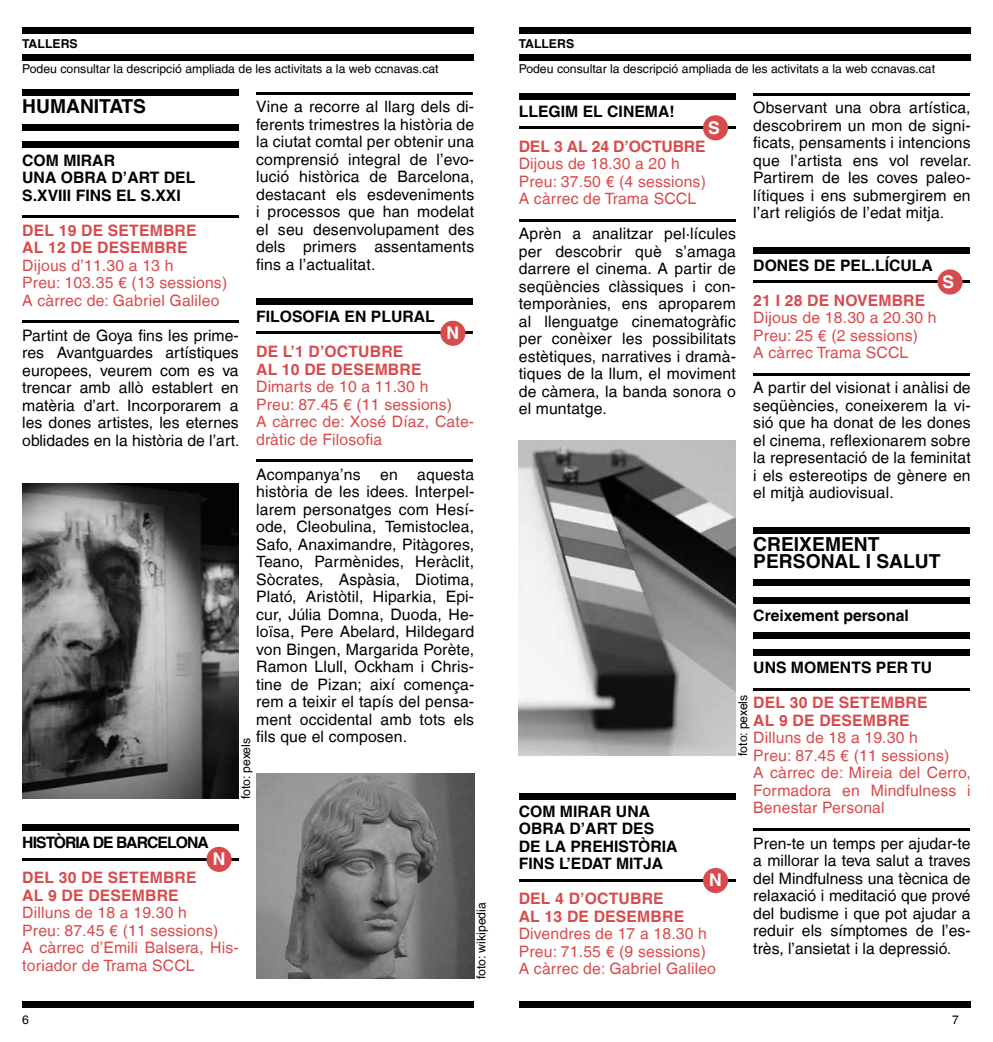
<style>
.page{position:relative;width:993px;height:1042px;background:#fff}
.page>*{position:absolute;margin:0;border:0;box-sizing:border-box;transform-origin:0 0}
.t1{font:700 19.25px/17.5px "Helvetica LT";color:#000}
.t2{font:700 17.5px "Helvetica LT";color:#fff}
.t3{font:15.75px/17.5px "Helvetica LT";letter-spacing:.01em;color:#000;text-align:justify}
.t4{font:15.75px/17.5px "Helvetica LT";letter-spacing:.01em;color:#d84b4d}
.t5{font:700 15.75px/17.5px "Helvetica LT";color:#000}
.t6{font:700 15.75px/17.5px "Helvetica LT";letter-spacing:.01em;color:#d84b4d}
.t7{font:700 15.75px "Helvetica LT";letter-spacing:-.06em;color:#000}
.t8{font:700 15.75px "Helvetica LT";letter-spacing:-.01em;color:#d84b4d}
.t9{font:12.25px "Helvetica LT";color:#000}
.t10{font:700 12.25px "Helvetica LT";color:#000}
</style>
<div class="page">
<div style="left:22px;top:1001px;width:452px;height:7px;background:#000"></div>
<div style="left:518px;top:1001px;width:452px;height:7px;background:#000"></div>
<div style="left:22px;top:27px;width:452px;height:6px;background:#000"></div>
<div style="left:22px;top:54px;width:452px;height:6px;background:#000"></div>
<div style="left:518px;top:27px;width:452px;height:6px;background:#000"></div>
<div style="left:518px;top:54px;width:452px;height:6px;background:#000"></div>
<div style="left:22px;top:89px;width:217px;height:7px;background:#000"></div>
<div style="left:22px;top:124px;width:217px;height:7px;background:#000"></div>
<div style="left:22px;top:142px;width:217px;height:6px;background:#000"></div>
<hr style="left:22px;top:215px;width:217px;height:3px;background:#000">
<hr style="left:22px;top:320px;width:217px;height:3px;background:#000">
<div style="left:22px;top:824px;width:217px;height:7px;background:#000"></div>
<hr style="left:22px;top:858px;width:217px;height:2px;background:#000">
<div style="left:206px;top:847px;width:25px;height:25px;background:#d84b4d;border-radius:50%"></div>
<hr style="left:256px;top:92px;width:216px;height:3px;background:#000">
<div style="left:256px;top:298px;width:216px;height:7px;background:#000"></div>
<hr style="left:256px;top:332px;width:216px;height:2px;background:#000">
<div style="left:440px;top:321px;width:25px;height:25px;background:#d84b4d;border-radius:50%"></div>
<hr style="left:256px;top:459px;width:216px;height:3px;background:#000">
<div style="left:518px;top:93px;width:217px;height:6px;background:#000"></div>
<hr style="left:518px;top:126px;width:217px;height:3px;background:#000">
<div style="left:702px;top:115px;width:25px;height:25px;background:#d84b4d;border-radius:50%"></div>
<hr style="left:518px;top:219px;width:217px;height:3px;background:#000">
<div style="left:518px;top:793px;width:217px;height:6px;background:#000"></div>
<hr style="left:518px;top:879px;width:217px;height:2px;background:#000">
<div style="left:702px;top:868px;width:25px;height:25px;background:#d84b4d;border-radius:50%"></div>
<hr style="left:753px;top:93px;width:216px;height:3px;background:#000">
<div style="left:753px;top:247px;width:216px;height:6px;background:#000"></div>
<hr style="left:753px;top:280px;width:216px;height:3px;background:#000">
<div style="left:937px;top:269px;width:25px;height:25px;background:#d84b4d;border-radius:50%"></div>
<hr style="left:753px;top:373px;width:216px;height:3px;background:#000">
<div style="left:753px;top:527px;width:216px;height:6px;background:#000"></div>
<div style="left:753px;top:580px;width:216px;height:6px;background:#000"></div>
<div style="left:753px;top:597px;width:216px;height:6px;background:#000"></div>
<div style="left:753px;top:632px;width:216px;height:6px;background:#000"></div>
<div style="left:753px;top:650px;width:216px;height:6px;background:#000"></div>
<hr style="left:753px;top:688px;width:216px;height:3px;background:#000">
<hr style="left:753px;top:828px;width:216px;height:3px;background:#000">
<img style="left:22px;top:484px;width:217px;height:315px">
<img style="left:256px;top:773px;width:218px;height:205px">
<img style="left:518px;top:440px;width:217px;height:315px">
<p class="t10" style="left:22px;top:36px;width:57px">TALLERS</p>
<p class="t10" style="left:518px;top:36px;width:57px">TALLERS</p>
<p class="t9" style="left:22px;top:62px;width:418px">Podeu consultar la descripció ampliada de les activitats a la web ccnavas.cat</p>
<p class="t9" style="left:518px;top:62px;width:418px">Podeu consultar la descripció ampliada de les activitats a la web ccnavas.cat</p>
<p class="t1" style="left:22px;top:97px;width:125px">HUMANITATS</p>
<p class="t3" style="left:256px;top:98px;width:219px">Vine a recorre al llarg dels di&shy;ferents trimestres la història de la ciutat comtal per obtenir una comprensió integral de l’evo&shy;lució històrica de Barcelona, destacant els esdeveniments i processos que han modelat el seu desenvolupament des dels primers assentaments fins a l’actualitat.</p>
<p class="t5" style="left:22px;top:151px;width:174px">COM MIRAR<br>UNA OBRA D’ART DEL<br>S.XVIII FINS EL S.XXI</p>
<p class="t6" style="left:22px;top:221px;width:176px">DEL 19 DE SETEMBRE<br>AL 12 DE DESEMBRE</p>
<p class="t4" style="left:22px;top:256px;width:206px">Dijous d’11.30 a 13 h<br>Preu: 103.35 € (13 sessions)<br>A càrrec de: Gabriel Galileo</p>
<p class="t3" style="left:22px;top:326px;width:219px">Partint de Goya fins les prime&shy;res Avantguardes artístiques europees, veurem com es va trencar amb allò establert en matèria d’art. Incorporarem a les dones artistes, les eternes oblidades en la història de l’art.</p>
<p class="t5" style="left:256px;top:308px;width:180px">FILOSOFIA EN PLURAL</p>
<p class="t2" style="left:446px;top:322px;width:14px">N</p>
<p class="t6" style="left:256px;top:343px;width:167px">DE L’1 D’OCTUBRE<br>AL 10 DE DESEMBRE</p>
<p class="t4" style="left:256px;top:378px;width:219px">Dimarts de 10 a 11.30 h<br>Preu: 87.45 € (11 sessions)<br>A càrrec de: Xosé Díaz, Cate&shy;dràtic de Filosofia</p>
<p class="t3" style="left:256px;top:465px;width:219px">Acompanya’ns en aquesta història de les idees. Interpel· larem personatges com Hesí&shy;ode, Cleobulina, Temistoclea, Safo, Anaximandre, Pitàgores, Teano, Parmènides, Heràclit, Sòcrates, Aspàsia, Diotima, Plató, Aristòtil, Hiparkia, Epi&shy;cur, Júlia Domna, Duoda, He&shy;loïsa, Pere Abelard, Hildegard von Bingen, Margarida Porète, Ramon Llull, Ockham i Chris&shy;tine de Pizan; així comença&shy;rem a teixir el tapís del pensa&shy;ment occidental amb tots els fils que el composen.</p>
<p class="t9" style="left:238px;top:799px;width:62px;rotate:-90deg">foto: pexels</p>
<p class="t7" style="left:22px;top:833px;width:188px">HISTÒRIA DE BARCELONA</p>
<p class="t2" style="left:213px;top:848px;width:14px">N</p>
<p class="t6" style="left:22px;top:868px;width:176px">DEL 30 DE SETEMBRE<br>AL 9 DE DESEMBRE</p>
<p class="t4" style="left:22px;top:904px;width:218px">Dilluns de 18 a 19.30 h<br>Preu: 87.45 € (11 sessions)<br>A càrrec d’Emili Balsera, His&shy;toriador de Trama SCCL</p>
<p class="t9" style="left:474px;top:979px;width:78px;rotate:-90deg">foto: wikipedia</p>
<p class="t5" style="left:518px;top:102px;width:157px">LLEGIM EL CINEMA!</p>
<p class="t2" style="left:707px;top:117px;width:13px">S</p>
<p class="t8" style="left:518px;top:136px;width:188px">DEL 3 AL 24 D’OCTUBRE</p>
<p class="t4" style="left:518px;top:155px;width:188px">Dijous de 18.30 a 20 h<br>Preu: 37.50 € (4 sessions)<br>A càrrec de Trama SCCL</p>
<p class="t3" style="left:518px;top:225px;width:218px">Aprèn a analitzar pel·lícules per descobrir què s’amaga darrere el cinema. A partir de seqüències clàssiques i con&shy;temporànies, ens aproparem al llenguatge cinematogràfic per conèixer les possibilitats estètiques, narratives i dramà&shy;tiques de la llum, el moviment de càmera, la banda sonora o el muntatge.</p>
<p class="t3" style="left:753px;top:99px;width:220px">Observant una obra artística, descobrirem un mon de signi&shy;ficats, pensaments i intencions que l’artista ens vol revelar.<br>Partirem de les coves paleo&shy;lítiques i ens submergirem en l’art religiós de l’edat mitja.</p>
<p class="t5" style="left:753px;top:256px;width:181px">DONES DE PEL.LÍCULA</p>
<p class="t2" style="left:942px;top:271px;width:13px">S</p>
<p class="t6" style="left:753px;top:291px;width:173px">21 I 28 DE NOVEMBRE</p>
<p class="t4" style="left:753px;top:309px;width:185px">Dijous de 18.30 a 20.30 h<br>Preu: 25 € (2 sessions)<br>A càrrec Trama SCCL</p>
<p class="t3" style="left:753px;top:379px;width:219px">A partir del visionat i anàlisi de seqüències, coneixerem la vi&shy;sió que ha donat de les dones el cinema, reflexionarem sobre la representació de la feminitat i els estereotips de gènere en el mitjà audiovisual.</p>
<p class="t1" style="left:753px;top:535px;width:189px">CREIXEMENT<br>PERSONAL I SALUT</p>
<p class="t5" style="left:518px;top:802px;width:160px">COM MIRAR UNA<br>OBRA D’ART DES<br>DE LA PREHISTÒRIA<br>FINS L’EDAT MITJA</p>
<p class="t2" style="left:709px;top:869px;width:14px">N</p>
<p class="t6" style="left:518px;top:890px;width:167px">DEL 4 D’OCTUBRE<br>AL 13 DE DESEMBRE</p>
<p class="t4" style="left:518px;top:925px;width:199px">Divendres de 17 a 18.30 h<br>Preu: 71.55 € (9 sessions)<br>A càrrec de: Gabriel Galileo</p>
<p class="t5" style="left:753px;top:606px;width:157px">Creixement personal</p>
<p class="t5" style="left:753px;top:659px;width:180px">UNS MOMENTS PER TU</p>
<p class="t6" style="left:753px;top:694px;width:176px">DEL 30 DE SETEMBRE<br>AL 9 DE DESEMBRE</p>
<p class="t4" style="left:753px;top:729px;width:219px">Dilluns de 18 a 19.30 h<br>Preu: 87.45 € (11 sessions)<br>A càrrec de: Mireia del Cerro,<br>Formadora en Mindfulness i<br>Benestar Personal</p>
<p class="t3" style="left:753px;top:834px;width:219px">Pren-te un temps per ajudar-te a millorar la teva salut a traves del Mindfulness una tècnica de relaxació i meditació que prové del budisme i que pot ajudar a reduir els símptomes de l’es&shy;très, l’ansietat i la depressió.</p>
<p class="t9" style="left:735px;top:755px;width:62px;rotate:-90deg">foto: pexels</p>
<p class="t9" style="left:22px;top:1012px;width:8px">6</p>
<p class="t9" style="left:951px;top:1012px;width:8px">7</p>
</div>
